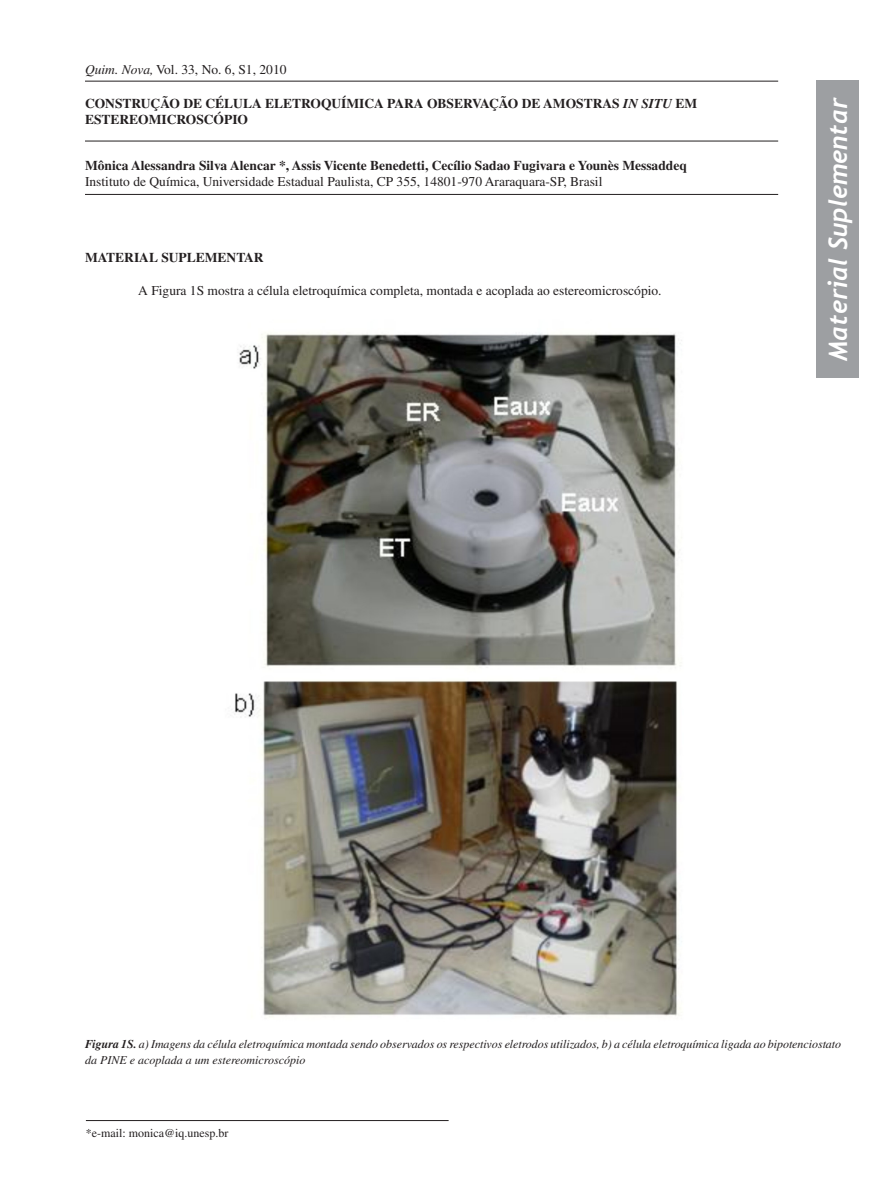
<style>
.page{position:relative;width:893px;height:1191px;background:#fff}
.page>*{position:absolute;margin:0;border:0;box-sizing:border-box;transform-origin:0 0}
.Bibliografia{font:italic 700 25.5px "Trebuchet";color:#fff}
.Recebido{font:13.5px "Times";color:#231f20}
.Autores{font:700 13.5px "Times";color:#231f20}
.Título{font:700 13.5px/16.5px "Times";color:#231f20}
.Sessão{font:700 13.5px "Times";color:#231f20}
.Figura{font:italic 12px/16.5px "Times";letter-spacing:-.005em;color:#231f20}
.Rodapé{font:12px "Times";color:#231f20}
.s1{font-style:italic}
.s2{font-weight:700}
</style>
<div class="page">
<div style="left:816px;top:81px;width:43px;height:297px;background:#9d9fa2"></div>
<hr style="left:86px;top:1120px;width:363px;height:1px;background:#231f20">
<hr style="left:85px;top:81px;width:693px;height:1px;background:#231f20">
<hr style="left:85px;top:141px;width:693px;height:1px;background:#231f20">
<hr style="left:85px;top:194px;width:693px;height:1px;background:#231f20">
<img style="left:234px;top:333px;width:448px;height:684px">
<p class="Recebido" style="left:85px;top:62px;width:203px"><span class="s1">Quim. Nova,</span> Vol. 33, No. 6, S1, 2010</p>
<p class="Título" style="left:85px;top:95px;width:614px">CONSTRUÇÃO DE CÉLULA ELETROQUÍMICA PARA OBSERVAÇÃO DE AMOSTRAS <span class="s1">IN SITU</span> EM<br>ESTEREOMICROSCÓPIO</p>
<p class="Autores" style="left:85px;top:157px;width:603px">Mônica Alessandra Silva Alencar *, Assis Vicente Benedetti, Cecílio Sadao Fugivara e Younès Messaddeq</p>
<p class="Recebido" style="left:85px;top:174px;width:519px">Instituto de Química, Universidade Estadual Paulista, CP 355, 14801-970 Araraquara-SP, Brasil</p>
<p class="Sessão" style="left:85px;top:250px;width:180px">MATERIAL SUPLEMENTAR</p>
<p class="Recebido" style="left:138px;top:283px;width:525px">A Figura 1S mostra a célula eletroquímica completa, montada e acoplada ao estereomicroscópio.</p>
<p class="Bibliografia" style="left:822px;top:361px;width:265px;rotate:-90deg">Material Suplementar</p>
<p class="Figura" style="left:85px;top:1035px;width:758px"><span class="s2">Figura 1S.</span> a) Imagens da célula eletroquímica montada sendo observados os respectivos eletrodos utilizados, b) a célula eletroquímica ligada ao bipotenciostato da PINE e acoplada a um estereomicroscópio</p>
<p class="Rodapé" style="left:86px;top:1126px;width:144px">*e-mail: monica@iq.unesp.br</p>
</div>
